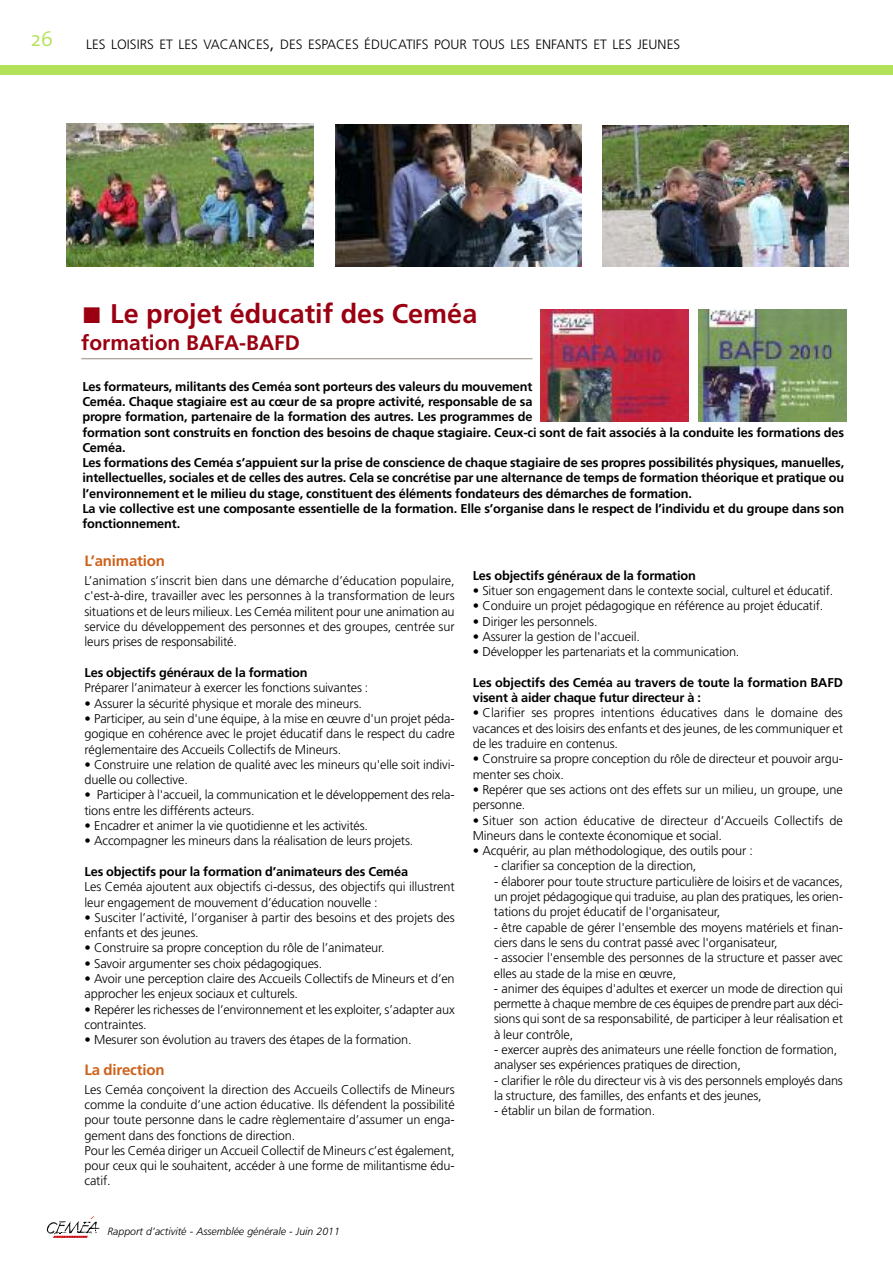
<style>
.page{position:relative;width:893px;height:1263px;background:#fff}
.page>*{position:absolute;margin:0;border:0;box-sizing:border-box;transform-origin:0 0}
.t1{font:700 27px "Frutiger";color:#9a0011}
.t2{font:700 21px "Frutiger";color:#9a0011}
.t3{font:300 21px "The Mix";color:#b4e15a}
.t4{font:700 15px "Frutiger";letter-spacing:-.01em;color:#ce6119}
.t5{font:300 13.5px "Frutiger";color:#000}
.t6{font:300 12.75px/15.3px "Frutiger";letter-spacing:-.01em;color:#000}
.t7{font:700 12.75px/15.3px "Frutiger";letter-spacing:-.01em;color:#000}
.t8{font:italic 300 10.5px "Frutiger";color:#000}
.s1{font-size:18px}
.s2{font-family:"Lucida Sans Unicode";font-weight:400}
</style>
<div class="page">
<div style="left:0;top:66px;width:892px;height:9px;background:#b4e15a"></div>
<svg style="left:47px;top:1216px;width:53px;height:21px"></svg>
<img style="left:335px;top:125px;width:247px;height:142px">
<img style="left:67px;top:124px;width:246px;height:143px">
<img style="left:602px;top:125px;width:247px;height:142px">
<hr style="left:81px;top:358px;width:451px;height:1px;background:#938a80">
<img style="left:540px;top:309px;width:149px;height:113px">
<img style="left:698px;top:309px;width:149px;height:113px">
<h2 class="t3" style="left:31px;top:22px;width:24px">26</h2>
<p class="t5" style="left:86px;top:36px;width:595px">LES LOISIRS ET LES VACANCES<span class="s1">,</span> DES ESPACES ÉDUCATIFS POUR TOUS LES ENFANTS ET LES JEUNES</p>
<h1 class="t1" style="left:81px;top:297px;width:397px"><span class="s2">!</span> Le projet éducatif des Ceméa</h1>
<h2 class="t2" style="left:81px;top:330px;width:220px">formation BAFA-BAFD</h2>
<p class="t7" style="left:82px;top:378px;width:763px">Les formateurs, militants des Ceméa sont porteurs des valeurs du mouvement<br>Ceméa. Chaque stagiaire est au cœur de sa propre activité, responsable de sa<br>propre formation, partenaire de la formation des autres. Les programmes de<br>formation sont construits en fonction des besoins de chaque stagiaire. Ceux-ci sont de fait associés à la conduite les formations des Ceméa.<br>Les formations des Ceméa s’appuient sur la prise de conscience de chaque stagiaire de ses propres possibilités physiques, manuelles, intellectuelles, sociales et de celles des autres. Cela se concrétise par une alternance de temps de formation théorique et pratique ou l’environnement et le milieu du stage, constituent des éléments fondateurs des démarches de formation.<br>La vie collective est une composante essentielle de la formation. Elle s’organise dans le respect de l’individu et du groupe dans son fonctionnement.</p>
<p class="t4" style="left:85px;top:552px;width:82px">L’animation</p>
<p class="t6" style="left:85px;top:573px;width:372px;text-align:justify">L’animation s’inscrit bien dans une démarche d’éducation populaire, c'est-à-dire, travailler avec les personnes à la transformation de leurs situations et de leurs milieux. Les Ceméa militent pour une animation au service du développement des personnes et des groupes, centrée sur leurs prises de responsabilité.</p>
<p class="t7" style="left:85px;top:665px;width:225px">Les objectifs généraux de la formation</p>
<p class="t6" style="left:85px;top:680px;width:285px">Préparer l’animateur à exercer les fonctions suivantes :</p>
<p class="t6" style="left:85px;top:695px;width:279px">• Assurer la sécurité physique et morale des mineurs.</p>
<p class="t6" style="left:85px;top:711px;width:372px;text-align:justify">• Participer, au sein d'une équipe, à la mise en œuvre d'un projet péda&shy;gogique en cohérence avec le projet éducatif dans le respect du cadre réglementaire des Accueils Collectifs de Mineurs.</p>
<p class="t6" style="left:85px;top:757px;width:372px">• Construire une relation de qualité avec les mineurs qu'elle soit indivi&shy;duelle ou collective.</p>
<p class="t6" style="left:85px;top:787px;width:372px">• Participer à l'accueil, la communication et le développement des rela&shy;tions entre les différents acteurs.</p>
<p class="t6" style="left:85px;top:818px;width:285px">• Encadrer et animer la vie quotidienne et les activités.</p>
<p class="t6" style="left:85px;top:833px;width:330px">• Accompagner les mineurs dans la réalisation de leurs projets.</p>
<p class="t7" style="left:85px;top:864px;width:325px">Les objectifs pour la formation d’animateurs des Ceméa</p>
<p class="t6" style="left:85px;top:879px;width:372px">Les Ceméa ajoutent aux objectifs ci-dessus, des objectifs qui illustrent leur engagement de mouvement d’éducation nouvelle :</p>
<p class="t6" style="left:85px;top:910px;width:372px">• Susciter l’activité, l’organiser à partir des besoins et des projets des enfants et des jeunes.</p>
<p class="t6" style="left:85px;top:940px;width:302px">• Construire sa propre conception du rôle de l’animateur.</p>
<p class="t6" style="left:85px;top:956px;width:239px">• Savoir argumenter ses choix pédagogiques.</p>
<p class="t6" style="left:85px;top:971px;width:372px">• Avoir une perception claire des Accueils Collectifs de Mineurs et d’en approcher les enjeux sociaux et culturels.</p>
<p class="t6" style="left:85px;top:1001px;width:372px">• Repérer les richesses de l’environnement et les exploiter, s’adapter aux contraintes.</p>
<p class="t6" style="left:85px;top:1032px;width:329px">• Mesurer son évolution au travers des étapes de la formation.</p>
<p class="t4" style="left:85px;top:1060px;width:81px">La direction</p>
<p class="t6" style="left:85px;top:1081px;width:372px">Les Ceméa conçoivent la direction des Accueils Collectifs de Mineurs comme la conduite d’une action éducative. Ils défendent la possibilité pour toute personne dans le cadre règlementaire d’assumer un enga&shy;gement dans des fonctions de direction.<br>Pour les Ceméa diriger un Accueil Collectif de Mineurs c’est également, pour ceux qui le souhaitent, accéder à une forme de militantisme édu&shy;catif.</p>
<p class="t8" style="left:107px;top:1225px;width:234px">Rapport d’activité - Assemblée générale - Juin 2011</p>
<p class="t7" style="left:473px;top:567px;width:225px">Les objectifs généraux de la formation</p>
<p class="t6" style="left:473px;top:583px;width:362px">• Situer son engagement dans le contexte social, culturel et éducatif.</p>
<p class="t6" style="left:473px;top:598px;width:352px">• Conduire un projet pédagogique en référence au projet éducatif.</p>
<p class="t6" style="left:473px;top:613px;width:126px">• Diriger les personnels.</p>
<p class="t6" style="left:473px;top:629px;width:169px">• Assurer la gestion de l'accueil.</p>
<p class="t6" style="left:473px;top:644px;width:268px">• Développer les partenariats et la communication.</p>
<p class="t7" style="left:473px;top:675px;width:372px">Les objectifs des Ceméa au travers de toute la formation BAFD visent à aider chaque futur directeur à :</p>
<p class="t6" style="left:473px;top:705px;width:372px;text-align:justify">• Clarifier ses propres intentions éducatives dans le domaine des vacances et des loisirs des enfants et des jeunes, de les communiquer et de les traduire en contenus.</p>
<p class="t6" style="left:473px;top:751px;width:372px">• Construire sa propre conception du rôle de directeur et pouvoir argu&shy;menter ses choix.</p>
<p class="t6" style="left:473px;top:782px;width:372px">• Repérer que ses actions ont des effets sur un milieu, un groupe, une personne.</p>
<p class="t6" style="left:473px;top:812px;width:372px">• Situer son action éducative de directeur d’Accueils Collectifs de<br>Mineurs dans le contexte économique et social.</p>
<p class="t6" style="left:473px;top:843px;width:282px">• Acquérir, au plan méthodologique, des outils pour :</p>
<p class="t6" style="left:494px;top:858px;width:204px">- clarifier sa conception de la direction,</p>
<p class="t6" style="left:494px;top:874px;width:350px;text-align:justify">- élaborer pour toute structure particulière de loisirs et de vacances, un projet pédagogique qui traduise, au plan des pratiques, les orien&shy;tations du projet éducatif de l'organisateur,</p>
<p class="t6" style="left:494px;top:919px;width:350px">- être capable de gérer l'ensemble des moyens matériels et finan&shy;ciers dans le sens du contrat passé avec l'organisateur,</p>
<p class="t6" style="left:494px;top:950px;width:350px">- associer l'ensemble des personnes de la structure et passer avec elles au stade de la mise en œuvre,</p>
<p class="t6" style="left:494px;top:981px;width:350px;text-align:justify">- animer des équipes d'adultes et exercer un mode de direction qui permette à chaque membre de ces équipes de prendre part aux déci&shy;sions qui sont de sa responsabilité, de participer à leur réalisation et à leur contrôle,</p>
<p class="t6" style="left:494px;top:1042px;width:345px">- exercer auprès des animateurs une réelle fonction de formation, analyser ses expériences pratiques de direction,</p>
<p class="t6" style="left:494px;top:1072px;width:350px">- clarifier le rôle du directeur vis à vis des personnels employés dans la structure, des familles, des enfants et des jeunes,</p>
<p class="t6" style="left:494px;top:1103px;width:163px">- établir un bilan de formation.</p>
</div>
